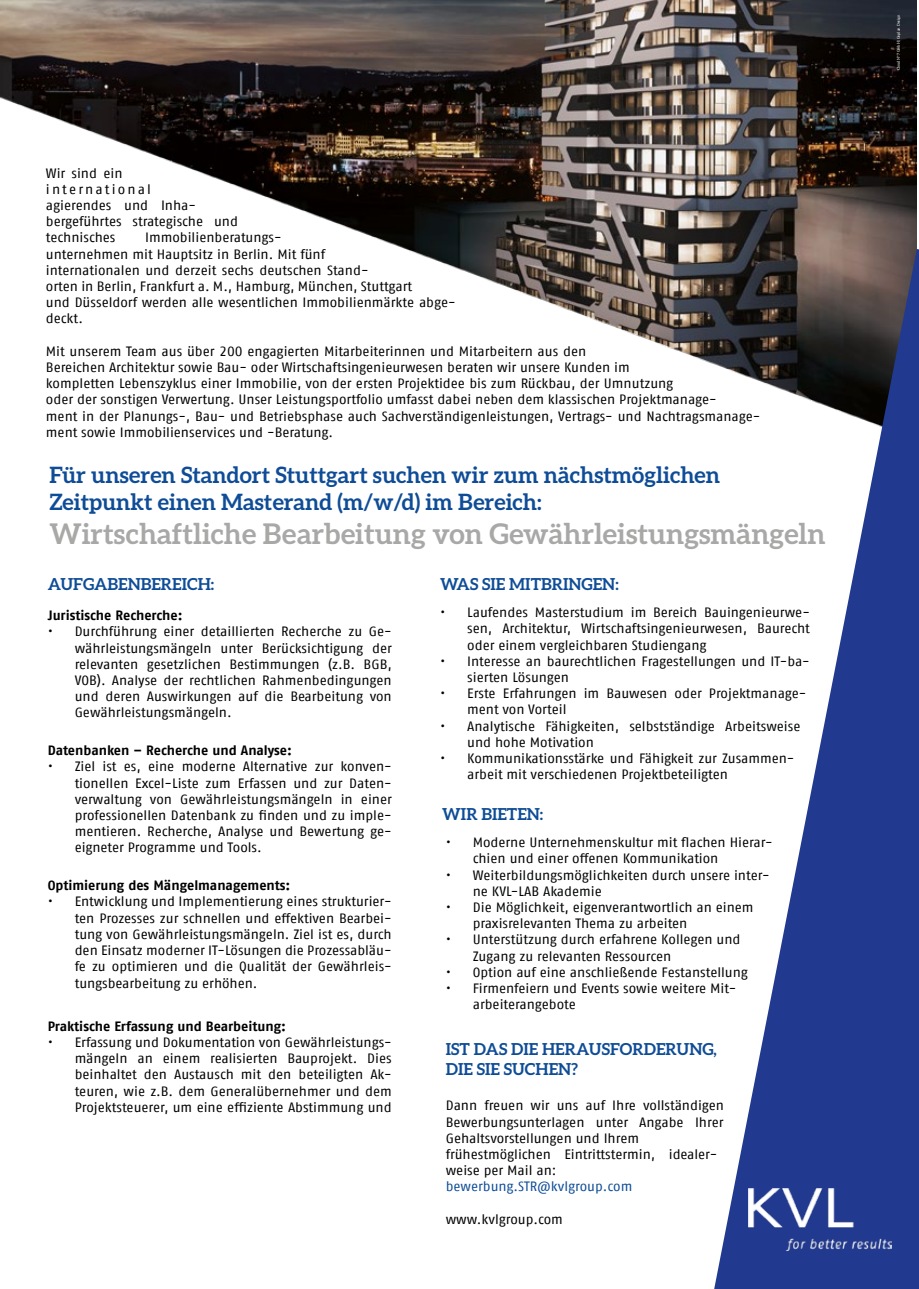
<style>
.page{position:relative;width:919px;height:1289px;background:#fff}
.page>*{position:absolute;margin:0;border:0;box-sizing:border-box;transform-origin:0 0}
.t1{font:700 28.5px "Aleo";color:#a8a8a7}
.t2{font:700 22.5px/27px "Aleo";color:#0e4c97}
.t3{font:700 16.5px/19.8px "Aleo";color:#0e4c97}
.t4{font:13.5px/16.2px "Fago Offc";letter-spacing:-.005em;color:#000}
.t5{font:13.5px/16.2px "Fago Offc";letter-spacing:-.005em;color:#010202}
.t6{font:700 13.5px "Fago Offc";letter-spacing:-.005em;color:#000}
.t7{font:13.5px "Fago Offc";letter-spacing:-.005em;color:#0e4c97}
.t8{font:3.75px "Aleo";color:#fff}
</style>
<div class="page">
<img style="left:0;top:0;width:916px;height:364px">
<svg style="left:714px;top:249px;width:204px;height:1039px;fill:#213a8f"></svg>
<img style="left:748px;top:1188px;width:143px;height:62px">
<p class="t4" style="left:46px;top:165px;width:193px">Wir sind ein<br>international<br>agierendes und Inha&shy;bergeführtes strategische und technisches</p>
<p class="t4" style="left:46px;top:230px;width:411px;text-indent:99px">Immobilienberatungs-<br>unternehmen mit Hauptsitz in Berlin. Mit fünf<br>internationalen und derzeit sechs deutschen Stand-<br>orten in Berlin, Frankfurt a. M., Hamburg, München, Stuttgart<br>und Düsseldorf werden alle wesentlichen Immobilienmärkte abge&shy;deckt.</p>
<p class="t4" style="left:46px;top:343px;width:715px">Mit unserem Team aus über 200 engagierten Mitarbeiterinnen und Mitarbeitern aus den<br>Bereichen Architektur sowie Bau- oder Wirtschaftsingenieurwesen beraten wir unsere Kunden im<br>kompletten Lebenszyklus einer Immobilie, von der ersten Projektidee bis zum Rückbau, der Umnutzung<br>oder der sonstigen Verwertung. Unser Leistungsportfolio umfasst dabei neben dem klassischen Projektmanage-<br>ment in der Planungs-, Bau- und Betriebsphase auch Sachverständigenleistungen, Vertrags- und Nachtragsmanage&shy;ment sowie Immobilienservices und -Beratung.</p>
<h2 class="t2" style="left:49px;top:461px;width:672px">Für unseren Standort Stuttgart suchen wir zum nächstmöglichen<br>Zeitpunkt einen Masterand (m/w/d) im Bereich:</h2>
<h1 class="t1" style="left:49px;top:517px;width:777px">Wirtschaftliche Bearbeitung von Gewährleistungsmängeln</h1>
<p class="t3" style="left:48px;top:574px;width:168px">AUFGABENBEREICH:</p>
<p class="t3" style="left:440px;top:574px;width:180px">WAS SIE MITBRINGEN:</p>
<p class="t6" style="left:48px;top:607px;width:136px">Juristische Recherche:</p>
<p class="t4" style="left:75px;top:623px;width:319px;text-align:justify;text-indent:-27px">• Durchführung einer detaillierten Recherche zu Ge&shy;währleistungsmängeln unter Berücksichtigung der relevanten gesetzlichen Bestimmungen (z.B. BGB, VOB). Analyse der rechtlichen Rahmenbedingungen und deren Auswirkungen auf die Bearbeitung von Gewährleistungsmängeln.</p>
<p class="t6" style="left:48px;top:742px;width:246px">Datenbanken – Recherche und Analyse:</p>
<p class="t4" style="left:75px;top:758px;width:319px;text-align:justify;text-indent:-27px">• Ziel ist es, eine moderne Alternative zur konven&shy;tionellen Excel-Liste zum Erfassen und zur Daten&shy;verwaltung von Gewährleistungsmängeln in einer professionellen Datenbank zu finden und zu imple&shy;mentieren. Recherche, Analyse und Bewertung ge&shy;eigneter Programme und Tools.</p>
<p class="t6" style="left:48px;top:877px;width:244px">Optimierung des Mängelmanagements:</p>
<p class="t4" style="left:75px;top:893px;width:318px;text-align:justify;text-indent:-27px">• Entwicklung und Implementierung eines strukturier&shy;ten Prozesses zur schnellen und effektiven Bearbei&shy;tung von Gewährleistungsmängeln. Ziel ist es, durch den Einsatz moderner IT-Lösungen die Prozessabläu&shy;fe zu optimieren und die Qualität der Gewährleis&shy;tungsbearbeitung zu erhöhen.</p>
<p class="t6" style="left:48px;top:1018px;width:240px">Praktische Erfassung und Bearbeitung:</p>
<p class="t4" style="left:75px;top:1034px;width:318px;text-align:justify;text-indent:-27px">• Erfassung und Dokumentation von Gewährleistungs&shy;mängeln an einem realisierten Bauprojekt. Dies beinhaltet den Austausch mit den beteiligten Ak&shy;teuren, wie z.B. dem Generalübernehmer und dem Projektsteuerer, um eine effiziente Abstimmung und</p>
<p class="t5" style="left:467px;top:604px;width:344px;text-align:justify;text-indent:-27px">• Laufendes Masterstudium im Bereich Bauingenieurwe&shy;sen, Architektur, Wirtschaftsingenieurwesen, Baurecht oder einem vergleichbaren Studiengang</p>
<p class="t5" style="left:467px;top:653px;width:344px;text-indent:-27px">• Interesse an baurechtlichen Fragestellungen und IT-ba&shy;sierten Lösungen</p>
<p class="t5" style="left:467px;top:685px;width:340px;text-indent:-27px">• Erste Erfahrungen im Bauwesen oder Projektmanage&shy;ment von Vorteil</p>
<p class="t5" style="left:467px;top:718px;width:334px;text-indent:-27px">• Analytische Fähigkeiten, selbstständige Arbeitsweise und hohe Motivation</p>
<p class="t5" style="left:467px;top:750px;width:329px;text-indent:-27px">• Kommunikationsstärke und Fähigkeit zur Zusammen&shy;arbeit mit verschiedenen Projektbeteiligten</p>
<p class="t3" style="left:442px;top:804px;width:102px">WIR BIETEN:</p>
<p class="t5" style="left:472px;top:834px;width:301px;text-indent:-27px">• Moderne Unternehmenskultur mit flachen Hierar&shy;chien und einer offenen Kommunikation</p>
<p class="t5" style="left:472px;top:867px;width:298px;text-indent:-27px">• Weiterbildungsmöglichkeiten durch unsere inter&shy;ne KVL-LAB Akademie</p>
<p class="t5" style="left:472px;top:899px;width:282px;text-indent:-27px">• Die Möglichkeit, eigenverantwortlich an einem praxisrelevanten Thema zu arbeiten</p>
<p class="t5" style="left:472px;top:931px;width:269px;text-indent:-27px">• Unterstützung durch erfahrene Kollegen und<br>Zugang zu relevanten Ressourcen</p>
<p class="t5" style="left:446px;top:964px;width:303px">• Option auf eine anschließende Festanstellung</p>
<p class="t5" style="left:472px;top:980px;width:265px;text-indent:-27px">• Firmenfeiern und Events sowie weitere Mit&shy;arbeiterangebote</p>
<p class="t3" style="left:446px;top:1039px;width:272px">IST DAS DIE HERAUSFORDERUNG,<br>DIE SIE SUCHEN?</p>
<p class="t4" style="left:446px;top:1097px;width:280px">Dann freuen wir uns auf Ihre vollständigen Bewerbungsunterlagen unter Angabe Ihrer Gehaltsvorstellungen und Ihrem frühestmöglichen Eintrittstermin, idealer&shy;weise per Mail an:</p>
<p class="t7" style="left:446px;top:1179px;width:188px">bewerbung.STR@kvlgroup.com</p>
<p class="t4" style="left:446px;top:1211px;width:119px">www.kvlgroup.com</p>
<p class="t8" style="left:896px;top:70px;width:57px;rotate:-90deg">Cloud N°7 GmbH | Geplan Design</p>
</div>
